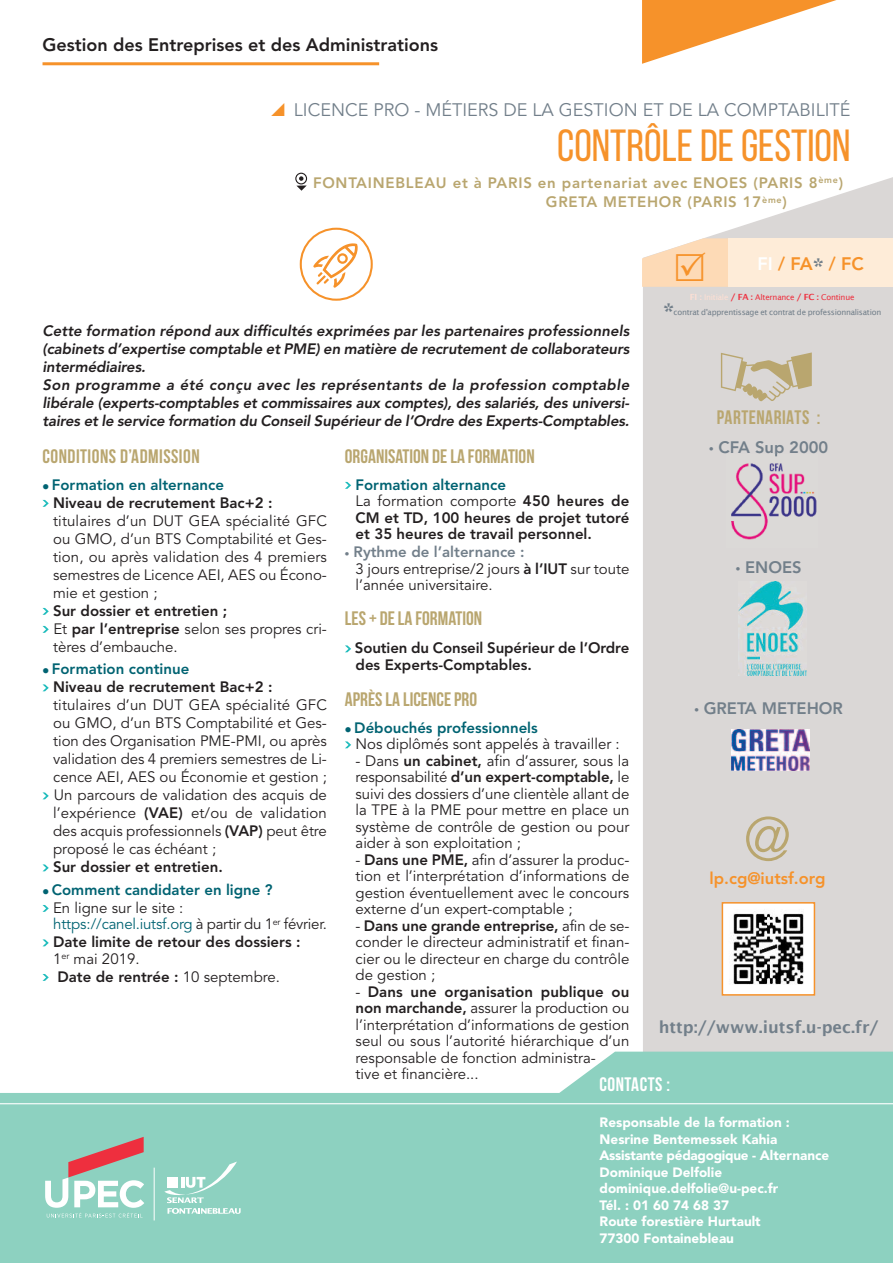
<style>
.page{position:relative;width:893px;height:1263px;background:#fff}
.page>*{position:absolute;margin:0;border:0;box-sizing:border-box;transform-origin:0 0}
.t1{font:300 60px "Avenir LT Std";color:#b9a66f}
.t2{font:45px "Bebas Neue";color:#f6922a}
.t3{font:600 24px "Lucida Sans";color:#727f8a}
.t4{font:700 19.5px "Bebas Neue";color:#b9a66f}
.t5{font:700 19.5px "Bebas Neue";letter-spacing:.025em;color:#b9a66f}
.t6{font:700 19.5px "Bebas Neue";letter-spacing:.025em;color:#fff}
.t7{font:18px "Avenir LT Std";color:#727f8a}
.t8{font:800 18px "Avenir LT Std";color:#231f20}
.t9{font:800 18px "Avenir LT Std";color:#f6922a}
.t10{font:800 16.5px "Avenir LT Std";color:#727f8a}
.t11{font:600 16.5px "Lucida Sans";color:#727f8a}
.t12{font:800 16.5px "Avenir LT Std";color:#f6922a}
.t13{font:15px/16.5px "Avenir LT Std";color:#231f20;text-align:justify}
.t14{font:800 15px/18px "Avenir LT Std";color:#231f20}
.t15{font:italic 800 15px/18px "Avenir LT Std";letter-spacing:-.01em;color:#231f20}
.t16{font:800 15px/19.5px "Avenir LT Std";letter-spacing:.05em;color:#b9a66f}
.t17{font:800 15px/18px "Avenir LT Std";color:#006372}
.t18{font:900 13.5px/16.5px "Avenir LT Std";color:#fff}
.t19{font:7.95px "Lucida Sans";letter-spacing:-.03em;color:#727f8a}
.t20{font:7.95px "Lucida Sans";letter-spacing:-.025em;color:#ee2f3e}
.s1{color:#fff}
.s2{font-family:"Lucida Sans";font-weight:600;font-size:24px;color:#727f8a}
.s3{font-weight:600;font-size:8.55px;color:#fddfd4}
.s4{color:#fddfd4}
.s5{font-weight:600;font-size:8.55px}
.s6{color:#006372}
.s7{font-weight:400}
.s8{font-weight:800}
.s9{font-weight:400;color:#231f20}
.s10{font-weight:400;color:#006372}
.s11{color:#727f8a}
.s12{font-weight:800;color:#727f8a}
.s13{font-weight:800;color:#006372}
</style>
<div class="page">
<svg style="left:43px;top:500px;width:6px;height:7px"></svg>
<svg style="left:345px;top:645px;width:6px;height:7px"></svg>
<svg style="left:43px;top:684px;width:6px;height:7px"></svg>
<svg style="left:43px;top:905px;width:6px;height:7px"></svg>
<svg style="left:43px;top:939px;width:6px;height:7px"></svg>
<svg style="left:43px;top:974px;width:6px;height:7px"></svg>
<svg style="left:345px;top:482px;width:6px;height:7px"></svg>
<svg style="left:345px;top:741px;width:6px;height:7px"></svg>
<svg style="left:43px;top:608px;width:6px;height:7px"></svg>
<svg style="left:43px;top:626px;width:6px;height:7px"></svg>
<svg style="left:43px;top:792px;width:6px;height:7px"></svg>
<svg style="left:43px;top:864px;width:6px;height:7px"></svg>
<svg style="left:642px;top:0;width:194px;height:64px"></svg>
<div style="left:643px;top:177px;width:250px;height:874px;background:#dad7d6"></div>
<svg style="left:295px;top:173px;width:12px;height:18px"></svg>
<hr style="left:43px;top:62px;width:336px;height:3px;background:#f6922a">
<div style="left:728px;top:238px;width:165px;height:49px;background:#feecd8"></div>
<svg style="left:0;top:1051px;width:893px;height:212px;background:#9dd7c8"></svg>
<hr style="left:0;top:1103px;width:893px;height:1px;background:#fff">
<svg style="left:721px;top:352px;width:91px;height:49px;background:#cdc4b0"></svg>
<svg style="left:313px;top:243px;width:45px;height:45px"></svg>
<div style="left:300px;top:228px;width:73px;height:73px;border:2px solid #f6922a;border-radius:50%"></div>
<svg style="left:45px;top:1137px;width:99px;height:80px;background:#afc1b8"></svg>
<hr style="left:154px;top:1167px;width:1px;height:53px;background:#fff">
<svg style="left:164px;top:1161px;width:77px;height:53px;background:#a3d9cc"></svg>
<img style="left:725px;top:905px;width:87px;height:88px">
<div style="left:722px;top:902px;width:93px;height:94px;border:2px solid #f6922a"></div>
<img style="left:727px;top:454px;width:90px;height:93px">
<img style="left:739px;top:582px;width:68px;height:94px">
<img style="left:731px;top:729px;width:78px;height:41px">
<svg style="left:642px;top:238px;width:86px;height:49px;background:#fcdfc1"></svg>
<p class="t8" style="left:43px;top:37px;width:397px">Gestion des Entreprises et des Administrations</p>
<p class="t7" style="left:294px;top:102px;width:558px">LICENCE PRO - MÉTIERS DE LA GESTION ET DE LA COMPTABILITÉ</p>
<h2 class="t2" style="left:557px;top:119px;width:295px">CONTRÔLE DE GESTION</h2>
<p class="t16" style="left:546px;top:174px;width:299px;text-indent:-233px">FONTAINEBLEAU et à PARIS en partenariat avec ENOES (PARIS 8<sup>ème</sup>)<br>GRETA METEHOR (PARIS 17<sup>ème</sup>)</p>
<p class="t9" style="left:758px;top:256px;width:108px"><span class="s1">FI</span> / FA<span class="s2">*</span> / FC</p>
<p class="t20" style="left:690px;top:292px;width:166px"><span class="s3">FI :</span> <span class="s4">Initiale</span> <span class="s5">/ FA :</span> Alternance <span class="s5">/ FC :</span> Continue</p>
<h3 class="t3" style="left:663px;top:298px;width:13px">*</h3>
<p class="t19" style="left:674px;top:307px;width:209px">contrat d'apprentissage et contrat de professionnalisation</p>
<p class="t15" style="left:43px;top:323px;width:588px">Cette formation répond aux difficultés exprimées par les partenaires professionnels (cabinets d’expertise comptable et PME) en matière de recrutement de collaborateurs intermédiaires.<br>Son programme a été conçu avec les représentants de la profession comptable libérale (experts-comptables et commissaires aux comptes), des salariés, des universi&shy;taires et le service formation du Conseil Supérieur de l’Ordre des Experts-Comptables.</p>
<h3 class="t5" style="left:43px;top:444px;width:159px">CONDITIONS D’ADMISSION</h3>
<p class="t14" style="left:53px;top:477px;width:221px;text-indent:-11px"><span class="s6">● Formation en alternance<br></span>Niveau de recrutement Bac+2 :</p>
<p class="t13" style="left:53px;top:513px;width:275px;line-height:18px">titulaires d’un DUT GEA spécialité GFC ou GMO, d’un BTS Comptabilité et Ges&shy;tion, ou après validation des 4 premiers semestres de Licence AEI, AES ou Écono&shy;mie et gestion ;</p>
<p class="t14" style="left:53px;top:603px;width:275px">Sur dossier et entretien ;<br><span class="s7">Et</span> par l’entreprise <span class="s7">selon ses propres cri&shy;tères d’embauche.</span></p>
<p class="t14" style="left:53px;top:661px;width:221px;text-indent:-11px"><span class="s6">● Formation continue<br></span>Niveau de recrutement Bac+2 :</p>
<p class="t13" style="left:53px;top:697px;width:275px;line-height:18px">titulaires d’un DUT GEA spécialité GFC ou GMO, d’un BTS Comptabilité et Ges&shy;tion des Organisation PME-PMI, ou après validation des 4 premiers semestres de Li&shy;cence AEI, AES ou Économie et gestion ; Un parcours de validation des acquis de l’expérience <span class="s8">(VAE)</span> et/ou de validation des acquis professionnels <span class="s8">(VAP)</span> peut être proposé le cas échéant ;</p>
<p class="t14" style="left:53px;top:859px;width:171px">Sur dossier et entretien.</p>
<p class="t17" style="left:53px;top:882px;width:221px;text-indent:-11px">● Comment candidater en ligne ?<br><span class="s9">En ligne sur le site :</span></p>
<p class="t14" style="left:53px;top:916px;width:275px"><span class="s10">https://canel.iutsf.org</span> <span class="s7">à partir du 1</span><sup>er</sup> <span class="s7">février.<br></span>Date limite de retour des dossiers :</p>
<p class="t13" style="left:53px;top:951px;width:228px;line-height:18px">1<sup>er</sup> mai 2019.<br><span class="s8">Date de rentrée :</span> 10 septembre.</p>
<h3 class="t5" style="left:717px;top:406px;width:105px">PARTENARIATS :</h3>
<p class="t10" style="left:709px;top:440px;width:121px">● CFA Sup 2000</p>
<h3 class="t4" style="left:345px;top:444px;width:191px">ORGANISATION DE LA FORMATION</h3>
<p class="t14" style="left:355px;top:477px;width:275px;line-height:16.5px"><span class="s6">Formation alternance<br></span><span class="s7">La formation comporte</span> 450 heures de<br>CM et TD, 100 heures de projet tutoré et 35 heures de travail personnel.</p>
<p class="t13" style="left:356px;top:545px;width:275px;text-align:left;text-indent:-11px"><span class="s11">●</span> <span class="s12">Rythme de l’alternance :<br></span>3 jours entreprise/2 jours <span class="s8">à l’IUT</span> sur toute l’année universitaire.</p>
<h3 class="t4" style="left:345px;top:606px;width:139px">LES + DE LA FORMATION</h3>
<p class="t14" style="left:355px;top:641px;width:276px;line-height:16.5px">Soutien du Conseil Supérieur de l’Ordre des Experts-Comptables.</p>
<h3 class="t4" style="left:345px;top:687px;width:134px">APRÈSLA LICENCEPRO</h3>
<p class="t13" style="left:355px;top:720px;width:266px;text-indent:-11px"><span class="s6">●</span> <span class="s13">Débouchés professionnels<br></span>Nos diplômés sont appelés à travailler :</p>
<p class="t13" style="left:356px;top:753px;width:275px">- Dans <span class="s8">un cabinet,</span> afin d’assurer, sous la responsabilité <span class="s8">d’un expert-comptable,</span> le suivi des dossiers d’une clientèle allant de la TPE à la PME pour mettre en place un système de contrôle de gestion ou pour aider à son exploitation ;</p>
<p class="t13" style="left:356px;top:852px;width:275px">- <span class="s8">Dans une PME,</span> afin d’assurer la produc&shy;tion et l’interprétation d’informations de gestion éventuellement avec le concours externe d’un expert-comptable ;</p>
<p class="t13" style="left:356px;top:918px;width:275px">- <span class="s8">Dans une grande entreprise,</span> afin de se&shy;conder le directeur administratif et finan&shy;cier ou le directeur en charge du contrôle de gestion ;</p>
<p class="t13" style="left:356px;top:984px;width:275px;text-align:left">- <span class="s8">Dans une organisation publique ou non marchande,</span> assurer la production ou l’interprétation d’informations de gestion seul ou sous l’autorité hiérarchique d’un responsable de fonction administra-<br>tive et financière...</p>
<p class="t10" style="left:736px;top:560px;width:67px">● ENOES</p>
<p class="t10" style="left:694px;top:701px;width:150px">● GRETA METEHOR</p>
<h1 class="t1" style="left:743px;top:815px;width:50px">@</h1>
<p class="t12" style="left:709px;top:871px;width:117px">lp.cg@iutsf.org</p>
<p class="t11" style="left:659px;top:1017px;width:221px">http://www.iutsf.u-pec.fr/</p>
<h3 class="t6" style="left:600px;top:1073px;width:72px">CONTACTS :</h3>
<p class="t18" style="left:600px;top:1115px;width:231px">Responsable de la formation :<br>Nesrine Bentemessek Kahia<br>Assistante pédagogique - Alternance<br>Dominique Delfolie dominique.delfolie@u-pec.fr<br>Tél. : 01 60 74 68 37<br>Route forestière Hurtault<br>77300 Fontainebleau</p>
</div>
